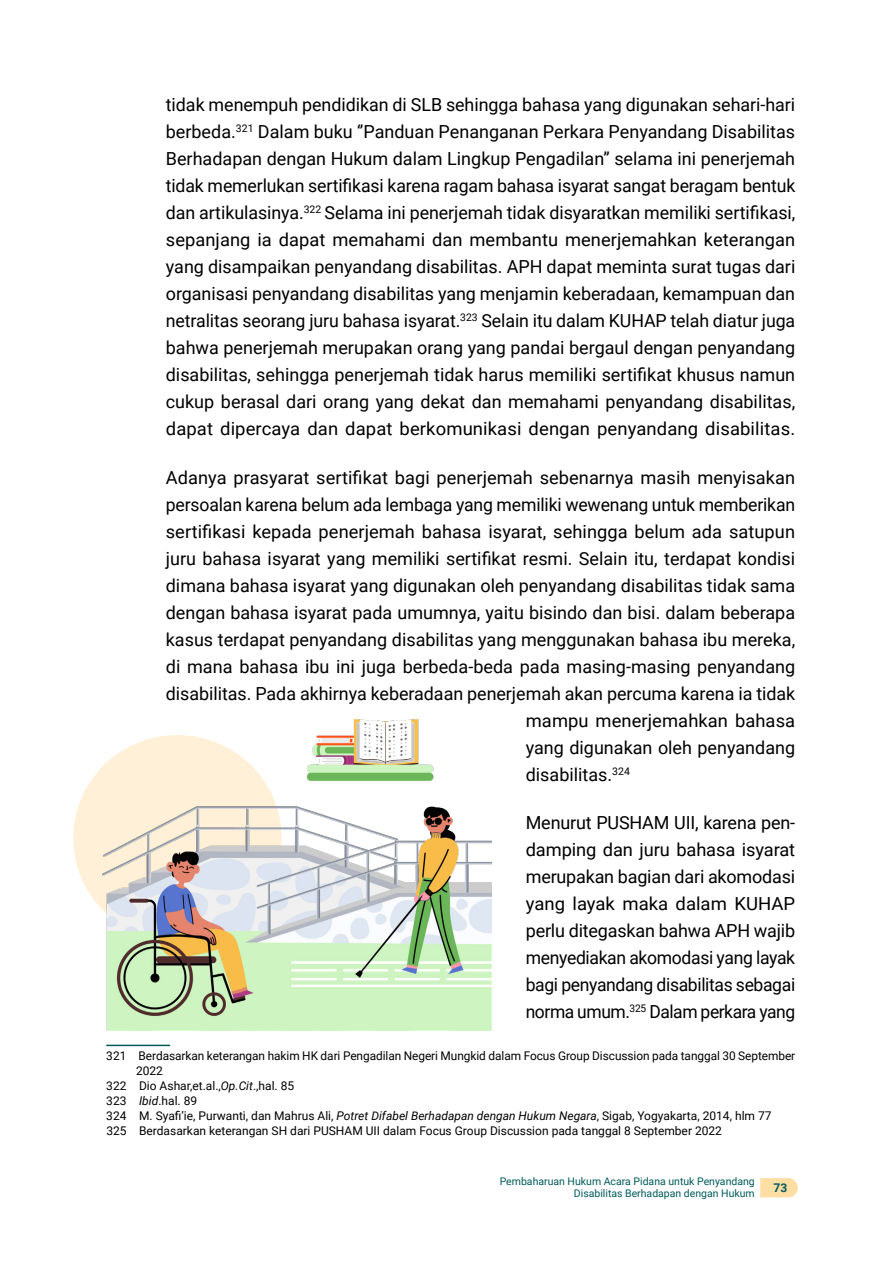
<style>
.page{position:relative;width:893px;height:1263px;background:#fff}
.page>*{position:absolute;margin:0;border:0;box-sizing:border-box;transform-origin:0 0}
.t1{font:18px/27px "Roboto";color:#000;text-align:justify}
.t2{font:12px "Roboto";color:#000}
.t3{font:700 12px "Roboto";color:#005a5a}
.t4{font:10.5px/12px "Roboto";color:#005a5a;text-align:right}
.s1{font-style:italic}
</style>
<div class="page">
<svg style="left:760px;top:1178px;width:38px;height:19px"></svg>
<hr style="left:106px;top:1045px;width:64px;height:1px;background:#005a5a">
<div style="left:73px;top:735px;width:209px;height:206px;background:#fff0d7;border-radius:50%"></div>
<img style="left:102px;top:719px;width:390px;height:312px">
<p class="t1" style="left:166px;top:91px;width:631px">tidak menempuh pendidikan di SLB sehingga bahasa yang digunakan sehari-hari berbeda.<sup>321</sup> Dalam buku ‘’Panduan Penanganan Perkara Penyandang Disabilitas Berhadapan dengan Hukum dalam Lingkup Pengadilan’’ selama ini penerjemah tidak memerlukan sertifikasi karena ragam bahasa isyarat sangat beragam bentuk dan artikulasinya.<sup>322</sup> Selama ini penerjemah tidak disyaratkan memiliki sertifikasi, sepanjang ia dapat memahami dan membantu menerjemahkan keterangan yang disampaikan penyandang disabilitas. APH dapat meminta surat tugas dari organisasi penyandang disabilitas yang menjamin keberadaan, kemampuan dan netralitas seorang juru bahasa isyarat.<sup>323</sup> Selain itu dalam KUHAP telah diatur juga bahwa penerjemah merupakan orang yang pandai bergaul dengan penyandang disabilitas, sehingga penerjemah tidak harus memiliki sertifikat khusus namun cukup berasal dari orang yang dekat dan memahami penyandang disabilitas, dapat dipercaya dan dapat berkomunikasi dengan penyandang disabilitas.</p>
<p class="t1" style="left:166px;top:463px;width:631px">Adanya prasyarat sertifikat bagi penerjemah sebenarnya masih menyisakan</p>
<p class="t1" style="left:166px;top:490px;width:631px">persoalan karena belum ada lembaga yang memiliki wewenang untuk memberikan</p>
<p class="t1" style="left:166px;top:517px;width:631px">sertifikasi kepada penerjemah bahasa isyarat, sehingga belum ada satupun</p>
<p class="t1" style="left:166px;top:544px;width:631px">juru bahasa isyarat yang memiliki sertifikat resmi. Selain itu, terdapat kondisi</p>
<p class="t1" style="left:166px;top:571px;width:631px">dimana bahasa isyarat yang digunakan oleh penyandang disabilitas tidak sama</p>
<p class="t1" style="left:166px;top:598px;width:631px">dengan bahasa isyarat pada umumnya, yaitu bisindo dan bisi. dalam beberapa</p>
<p class="t1" style="left:166px;top:625px;width:631px">kasus terdapat penyandang disabilitas yang menggunakan bahasa ibu mereka,</p>
<p class="t1" style="left:166px;top:652px;width:631px">di mana bahasa ibu ini juga berbeda-beda pada masing-masing penyandang</p>
<p class="t1" style="left:166px;top:679px;width:631px">disabilitas. Pada akhirnya keberadaan penerjemah akan percuma karena ia tidak</p>
<p class="t1" style="left:526px;top:706px;width:271px">mampu menerjemahkan bahasa</p>
<p class="t1" style="left:526px;top:733px;width:271px">yang digunakan oleh penyandang</p>
<p class="t1" style="left:526px;top:760px;width:106px">disabilitas.<sup>324</sup></p>
<p class="t1" style="left:526px;top:808px;width:271px">Menurut PUSHAM UII, karena pen&shy;damping dan juru bahasa isyarat merupakan bagian dari akomodasi yang layak maka dalam KUHAP perlu ditegaskan bahwa APH wajib menyediakan akomodasi yang layak bagi penyandang disabilitas sebagai norma umum.<sup>325</sup> Dalam perkara yang</p>
<p class="t2" style="left:106px;top:1048px;width:690px">321 Berdasarkan keterangan hakim HK dari Pengadilan Negeri Mungkid dalam Focus Group Discussion pada tanggal 30 September</p>
<p class="t2" style="left:136px;top:1063px;width:28px">2022</p>
<p class="t2" style="left:106px;top:1078px;width:189px">322 Dio Ashar,et.al.,<span class="s1">Op.Cit</span>.,hal. 85</p>
<p class="t2" style="left:106px;top:1093px;width:92px">323 <span class="s1">Ibid</span>.hal. 89</p>
<p class="t2" style="left:106px;top:1108px;width:667px">324 M. Syafi’ie, Purwanti, dan Mahrus Ali, <span class="s1">Potret Difabel Berhadapan dengan Hukum Negara</span>, Sigab, Yogyakarta, 2014, hlm 77</p>
<p class="t2" style="left:106px;top:1123px;width:617px">325 Berdasarkan keterangan SH dari PUSHAM UII dalam Focus Group Discussion pada tanggal 8 September 2022</p>
<p class="t4" style="left:500px;top:1175px;width:257px">Pembaharuan Hukum Acara Pidana untuk Penyandang<br>Disabilitas Berhadapan dengan Hukum</p>
<p class="t3" style="left:773px;top:1179px;width:15px">73</p>
</div>
